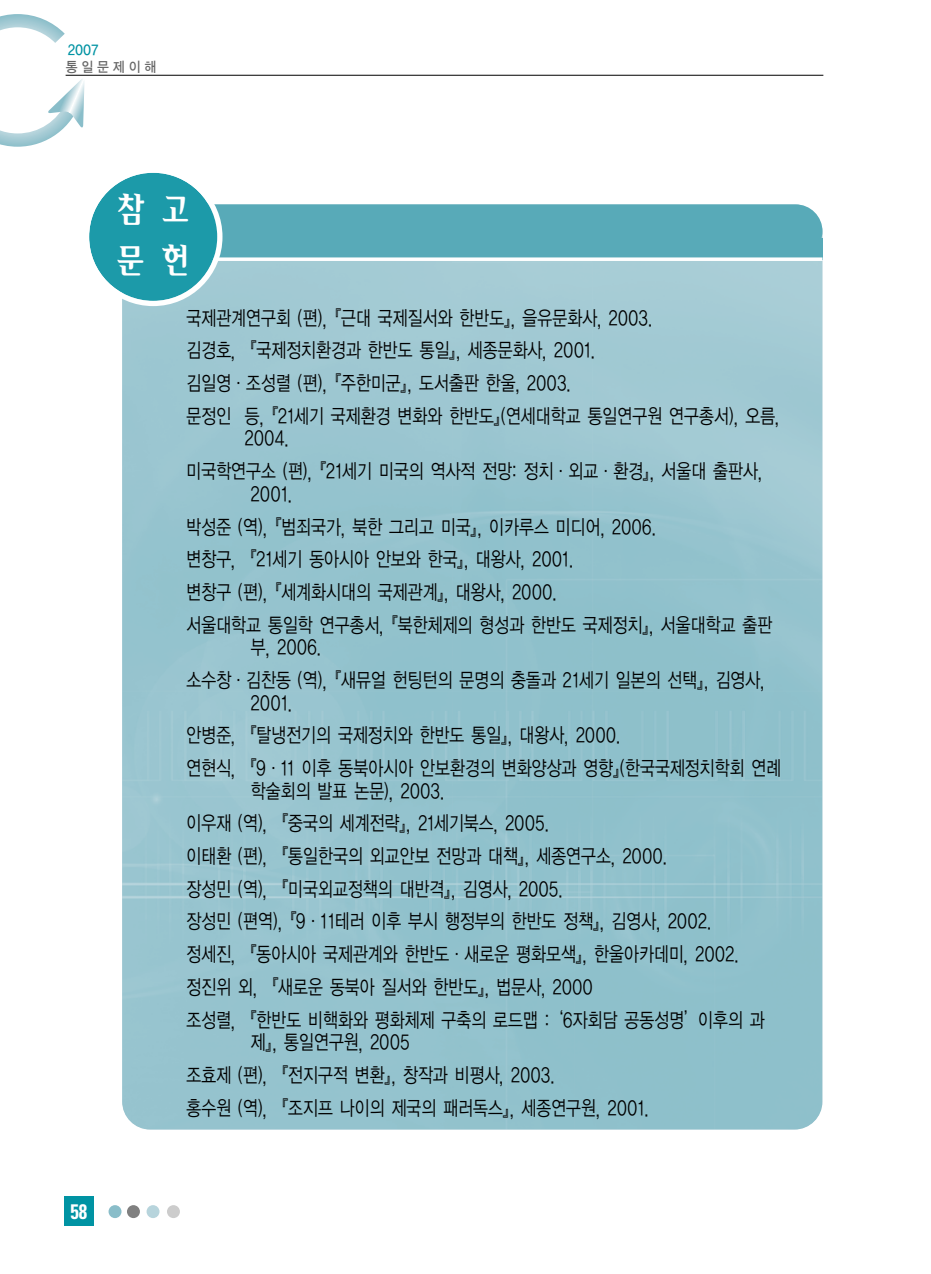
<style>
.page{position:relative;width:931px;height:1274px;background:#fff}
.page>*{position:absolute;margin:0;border:0;box-sizing:border-box;transform-origin:0 0}
.t1{font:35px/50.8px "Iris M";color:#fff;scale:.8 1}
.t2{font:700 condensed 21px "Univers";color:#fff;scale:.9 1}
.t3{font:20.12px/32.7px "YGO12";letter-spacing:-.07em;color:#000;scale:.8 1}
.t4{font:14px "YGO33";letter-spacing:.245em;color:#666;scale:.9 1}
.t5{font:14px "YGO33";color:#0093a3;scale:.9 1}
</style>
<div class="page">
<svg style="left:0;top:14px;width:85px;height:133px"></svg>
<div style="left:64px;top:1196px;width:30px;height:30px;background:#0093a3"></div>
<hr style="left:66px;top:75px;width:757px;height:1px;background:#000">
<div style="left:109px;top:1205px;width:13px;height:13px;background:#89bdc9;border-radius:50%"></div>
<div style="left:127px;top:1205px;width:13px;height:13px;background:#808080;border-radius:50%"></div>
<div style="left:147px;top:1205px;width:13px;height:13px;background:#b7d4dc;border-radius:50%"></div>
<div style="left:167px;top:1205px;width:13px;height:13px;background:#ccc;border-radius:50%"></div>
<img style="left:122px;top:236px;width:700px;height:894px">
<div style="left:122px;top:204px;width:700px;height:54px;background:#58aab8;border-radius:27px"></div>
<div style="left:122px;top:238px;width:700px;height:21px;background:#58aab8"></div>
<svg style="left:213px;top:257px;width:609px;height:4px"></svg>
<div style="left:89px;top:173px;width:128px;height:128px;background:#1c9aa9;border-radius:50%"></div>
<div style="left:84px;top:168px;width:139px;height:138px;border:5px solid #fff;border-radius:50%"></div>
<p class="t5" style="left:67px;top:44px;width:38px">2007</p>
<p class="t4" style="left:66px;top:61px;width:103px">통일문제이해</p>
<p class="t1" style="left:116px;top:186px;width:93px">참 고 문 헌</p>
<p class="t2" style="left:70px;top:1204px;width:20px">58</p>
<p class="t3" style="left:186px;top:302px;width:744px">국제관계연구회 (편), 『근대 국제질서와 한반도』, 을유문화사, 2003.<br>김경호, 『국제정치환경과 한반도 통일』, 세종문화사, 2001.<br>김일영·조성렬 (편), 『주한미군』, 도서출판 한울, 2003.<br>문정인 등, 『21세기 국제환경 변화와 한반도』(연세대학교 통일연구원 연구총서), 오름,</p>
<p class="t3" style="left:186px;top:423px;width:723px;text-indent:58px">2004.<br>미국학연구소 (편), 『21세기 미국의 역사적 전망: 정치·외교·환경』, 서울대 출판사,</p>
<p class="t3" style="left:186px;top:479px;width:735px;text-indent:64px">2001.<br>박성준 (역), 『범죄국가, 북한 그리고 미국』, 이카루스 미디어, 2006.<br>변창구, 『21세기 동아시아 안보와 한국』, 대왕사, 2001.<br>변창구 (편), 『세계화시대의 국제관계』, 대왕사, 2000.<br>서울대학교 통일학 연구총서, 『북한체제의 형성과 한반도 국제정치』, 서울대학교 출판</p>
<p class="t3" style="left:186px;top:632px;width:726px;text-indent:64px">부, 2006.<br>소수창·김찬동 (역), 『새뮤얼 헌팅턴의 문명의 충돌과 21세기 일본의 선택』, 김영사,</p>
<p class="t3" style="left:186px;top:687px;width:747px;text-indent:64px">2001.<br>안병준, 『탈냉전기의 국제정치와 한반도 통일』, 대왕사, 2000.<br>연현식, 『9·11 이후 동북아시아 안보환경의 변화양상과 영향』(한국국제정치학회 연례</p>
<p class="t3" style="left:186px;top:776px;width:726px;text-indent:64px">학술회의 발표 논문), 2003.<br>이우재 (역), 『중국의 세계전략』, 21세기북스, 2005.<br>이태환 (편), 『통일한국의 외교안보 전망과 대책』, 세종연구소, 2000.<br>장성민 (역), 『미국외교정책의 대반격』, 김영사, 2005.<br>장성민 (편역), 『9·11테러 이후 부시 행정부의 한반도 정책』, 김영사, 2002. 정세진, 『동아시아 국제관계와 한반도·새로운 평화모색』, 한울아카데미, 2002. 정진위 외, 『새로운 동북아 질서와 한반도』, 법문사, 2000<br>조성렬, 『한반도 비핵화와 평화체제 구축의 로드맵 : ‘6자회담 공동성명’이후의 과</p>
<p class="t3" style="left:186px;top:1027px;width:581px;text-indent:64px">제』, 통일연구원, 2005<br>조효제 (편), 『전지구적 변환』, 창작과 비평사, 2003.<br>홍수원 (역), 『조지프 나이의 제국의 패러독스』, 세종연구원, 2001.</p>
</div>
